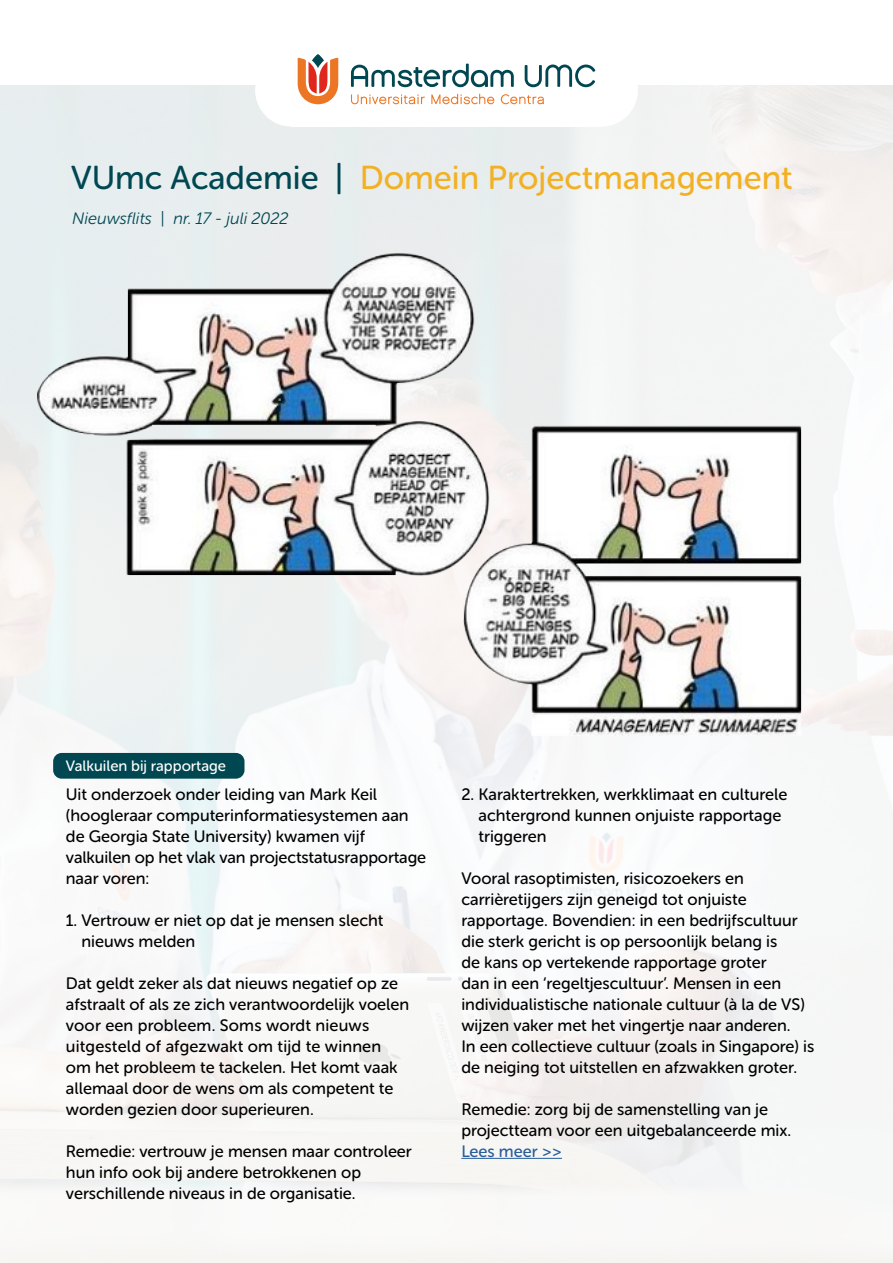
<style>
.page{position:relative;width:893px;height:1263px;background:#fff}
.page>*{position:absolute;margin:0;border:0;box-sizing:border-box;transform-origin:0 0}
.t1{font:33px "Museo Sans Rounded 500";color:#f2b125}
.t2{font:16.5px/21px "Museo Sans Rounded 500";color:#000}
.t3{font:italic 16.5px "Museo Sans Rounded 300";color:#004751}
.t4{font:16.5px "Museo Sans Rounded 500";color:#275b9b}
.t5{font:15px "Museo Sans Rounded 500";color:#fff}
.s1{color:#004751}
</style>
<div class="page">
<img style="left:0;top:85px;width:893px;height:1178px">
<div style="left:291px;top:79px;width:310px;height:48px;background:#fff"></div>
<div style="left:255px;top:54px;width:73px;height:73px;background:#fff;border-radius:50%"></div>
<div style="left:565px;top:54px;width:73px;height:73px;background:#fff;border-radius:50%"></div>
<svg style="left:351px;top:64px;width:163px;height:23px"></svg>
<svg style="left:525px;top:65px;width:70px;height:22px"></svg>
<svg style="left:351px;top:94px;width:74px;height:10px"></svg>
<svg style="left:501px;top:94px;width:43px;height:10px"></svg>
<svg style="left:431px;top:94px;width:63px;height:10px"></svg>
<svg style="left:298px;top:58px;width:40px;height:46px"></svg>
<svg style="left:312px;top:54px;width:12px;height:14px"></svg>
<div style="left:53px;top:753px;width:191px;height:26px;background:#004751;border-radius:9px"></div>
<hr style="left:461px;top:1158px;width:101px;height:1px;background:#275b9b">
<img style="left:21px;top:236px;width:488px;height:348px">
<img style="left:441px;top:414px;width:402px;height:334px">
<h1 class="t1" style="left:71px;top:160px;width:723px"><span class="s1">VUmc Academie |</span> Domein Projectmanagement</h1>
<p class="t3" style="left:72px;top:209px;width:218px">Nieuwsflits | nr. 17 - juli 2022</p>
<p class="t5" style="left:66px;top:758px;width:162px">Valkuilen bij rapportage</p>
<p class="t2" style="left:66px;top:783px;width:362px">Uit onderzoek onder leiding van Mark Keil (hoogleraar computerinformatiesystemen aan de Georgia State University) kwamen vijf valkuilen op het vlak van projectstatusrapportage naar voren:</p>
<p class="t2" style="left:82px;top:909px;width:303px;text-indent:-16px">1. Vertrouw er niet op dat je mensen slecht nieuws melden</p>
<p class="t2" style="left:66px;top:972px;width:345px">Dat geldt zeker als dat nieuws negatief op ze afstraalt of als ze zich verantwoordelijk voelen voor een probleem. Soms wordt nieuws uitgesteld of afgezwakt om tijd te winnen om het probleem te tackelen. Het komt vaak allemaal door de wens om als competent te worden gezien door superieuren.</p>
<p class="t2" style="left:66px;top:1140px;width:347px">Remedie: vertrouw je mensen maar controleer hun info ook bij andere betrokkenen op verschillende niveaus in de organisatie.</p>
<p class="t2" style="left:478px;top:783px;width:310px;text-indent:-17px">2. Karaktertrekken, werkklimaat en culturele achtergrond kunnen onjuiste rapportage triggeren</p>
<p class="t2" style="left:461px;top:867px;width:354px">Vooral rasoptimisten, risicozoekers en carrièretijgers zijn geneigd tot onjuiste rapportage. Bovendien: in een bedrijfscultuur die sterk gericht is op persoonlijk belang is<br>de kans op vertekende rapportage groter<br>dan in een ‘regeltjescultuur’. Mensen in een individualistische nationale cultuur (à la de VS) wijzen vaker met het vingertje naar anderen.<br>In een collectieve cultuur (zoals in Singapore) is de neiging tot uitstellen en afzwakken groter.</p>
<p class="t2" style="left:461px;top:1099px;width:331px">Remedie: zorg bij de samenstelling van je projectteam voor een uitgebalanceerde mix.</p>
<p class="t4" style="left:461px;top:1142px;width:102px">Lees meer &gt;&gt;</p>
</div>
